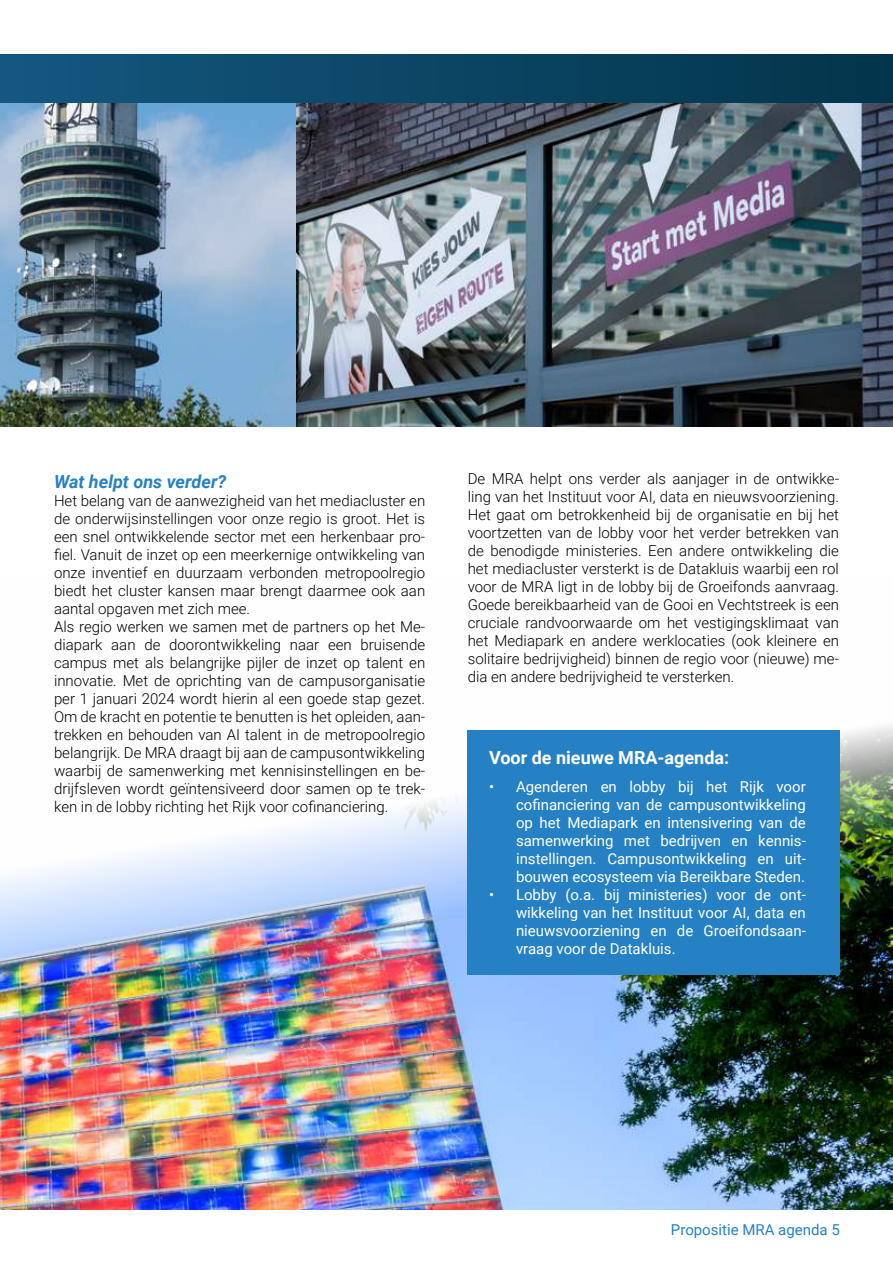
<style>
.page{position:relative;width:893px;height:1263px;background:#fff}
.page>*{position:absolute;margin:0;border:0;box-sizing:border-box;transform-origin:0 0}
.t1{font:700 18px "Roboto";color:#fff}
.t2{font:italic 700 18px "Roboto";color:#2581c4}
.t3{font:300 15px/18px "Roboto";color:#000}
.t4{font:15px/18px "Roboto";color:#fff;text-align:justify}
.t5{font:15px "Roboto";color:#2581c4}
</style>
<div class="page">
<div style="left:0;top:54px;width:893px;height:49px;background:linear-gradient(to right,#155780,#01354a)"></div>
<img style="left:0;top:104px;width:893px;height:322px">
<img style="left:0;top:725px;width:893px;height:484px">
<div style="left:468px;top:730px;width:372px;height:245px;background:#2581c4"></div>
<p class="t2" style="left:54px;top:469px;width:174px">Wat helpt ons verder?</p>
<p class="t3" style="left:54px;top:491px;width:373px">Het belang van de aanwezigheid van het mediacluster en de onderwijsinstellingen voor onze regio is groot. Het is een snel ontwikkelende sector met een herkenbaar pro&shy;fiel. Vanuit de inzet op een meerkernige ontwikkeling van onze inventief en duurzaam verbonden metropoolregio biedt het cluster kansen maar brengt daarmee ook aan aantal opgaven met zich mee.<br>Als regio werken we samen met de partners op het Me&shy;diapark aan de doorontwikkeling naar een bruisende campus met als belangrijke pijler de inzet op talent en innovatie. Met de oprichting van de campusorganisatie per 1 januari 2024 wordt hierin al een goede stap gezet.<br>Om de kracht en potentie te benutten is het opleiden, aan&shy;trekken en behouden van AI talent in de metropoolregio belangrijk. De MRA draagt bij aan de campusontwikkeling waarbij de samenwerking met kennisinstellingen en be&shy;drijfsleven wordt geïntensiveerd door samen op te trek&shy;ken in de lobby richting het Rijk voor cofinanciering.</p>
<p class="t3" style="left:468px;top:469px;width:373px;text-align:justify">De MRA helpt ons verder als aanjager in de ontwikke&shy;ling van het Instituut voor AI, data en nieuwsvoorziening.<br>Het gaat om betrokkenheid bij de organisatie en bij het voortzetten van de lobby voor het verder betrekken van de benodigde ministeries. Een andere ontwikkeling die het mediacluster versterkt is de Datakluis waarbij een rol voor de MRA ligt in de lobby bij de Groeifonds aanvraag.<br>Goede bereikbaarheid van de Gooi en Vechtstreek is een cruciale randvoorwaarde om het vestigingsklimaat van het Mediapark en andere werklocaties (ook kleinere en solitaire bedrijvigheid) binnen de regio voor (nieuwe) me&shy;dia en andere bedrijvigheid te versterken.</p>
<p class="t1" style="left:489px;top:745px;width:242px">Voor de nieuwe MRA-agenda:</p>
<p class="t4" style="left:516px;top:777px;width:291px;text-indent:-27px">• Agenderen en lobby bij het Rijk voor cofinanciering van de campusontwikkeling op het Mediapark en intensivering van de samenwerking met bedrijven en kennis&shy;instellingen. Campusontwikkeling en uit&shy;bouwen ecosysteem via Bereikbare Steden.</p>
<p class="t4" style="left:516px;top:885px;width:291px;text-indent:-27px">• Lobby (o.a. bij ministeries) voor de ont&shy;wikkeling van het Instituut voor AI, data en nieuwsvoorziening en de Groeifondsaan&shy;vraag voor de Datakluis.</p>
<p class="t5" style="left:671px;top:1219px;width:170px">Propositie MRA agenda 5</p>
</div>
